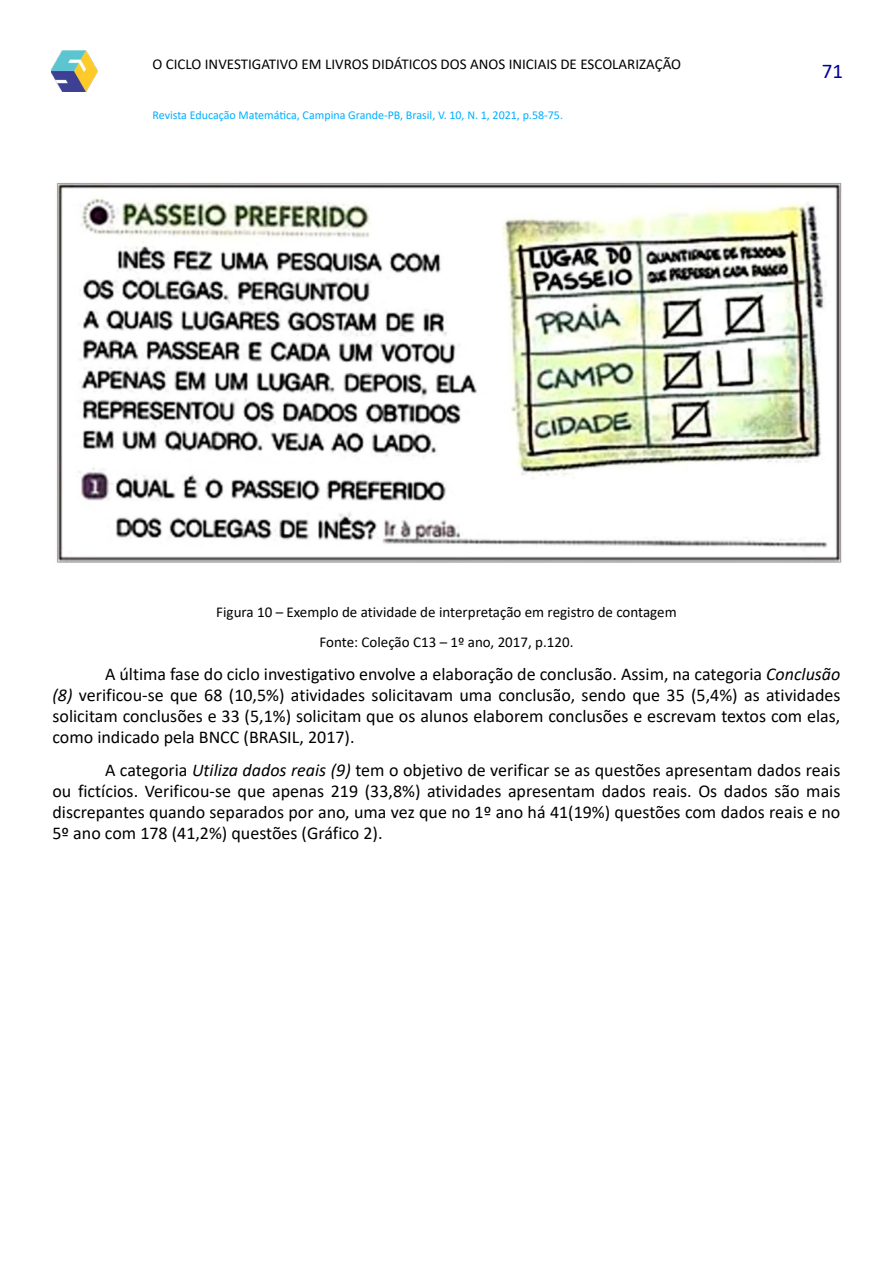
<style>
.page{position:relative;width:893px;height:1263px;background:#fff}
.page>*{position:absolute;margin:0;border:0;box-sizing:border-box;transform-origin:0 0}
.t1{font:21px "Calibri";color:#00009c}
.t2{font:18px/21px "Calibri";color:#000;text-align:justify}
.t3{font:15px/30px "Calibri";color:#000;text-align:center}
.t4{font:12px "Calibri";color:#00afff}
.s1{font-style:italic}
</style>
<div class="page">
<img style="left:51px;top:51px;width:47px;height:41px">
<img style="left:57px;top:182px;width:785px;height:381px">
<p class="t3" style="left:152px;top:49px;width:530px">O CICLO INVESTIGATIVO EM LIVROS DIDÁTICOS DOS ANOS INICIAIS DE ESCOLARIZAÇÃO</p>
<p class="t4" style="left:152px;top:107px;width:412px">Revista Educação Matemática, Campina Grande-PB, Brasil, V. 10, N. 1, 2021, p.58-75.</p>
<p class="t1" style="left:822px;top:56px;width:23px">71</p>
<p class="t3" style="left:216px;top:596px;width:462px">Figura 10 – Exemplo de atividade de interpretação em registro de contagem<br>Fonte: Coleção C13 – 1º ano, 2017, p.120.</p>
<p class="t2" style="left:52px;top:663px;width:789px;text-indent:53px">A última fase do ciclo investigativo envolve a elaboração de conclusão. Assim, na categoria <span class="s1">Conclusão (8)</span> verificou-se que 68 (10,5%) atividades solicitavam uma conclusão, sendo que 35 (5,4%) as atividades solicitam conclusões e 33 (5,1%) solicitam que os alunos elaborem conclusões e escrevam textos com elas, como indicado pela BNCC (BRASIL, 2017).</p>
<p class="t2" style="left:52px;top:759px;width:789px;text-indent:53px">A categoria <span class="s1">Utiliza dados reais (9)</span> tem o objetivo de verificar se as questões apresentam dados reais ou fictícios. Verificou-se que apenas 219 (33,8%) atividades apresentam dados reais. Os dados são mais discrepantes quando separados por ano, uma vez que no 1º ano há 41(19%) questões com dados reais e no 5º ano com 178 (41,2%) questões (Gráfico 2).</p>
</div>
